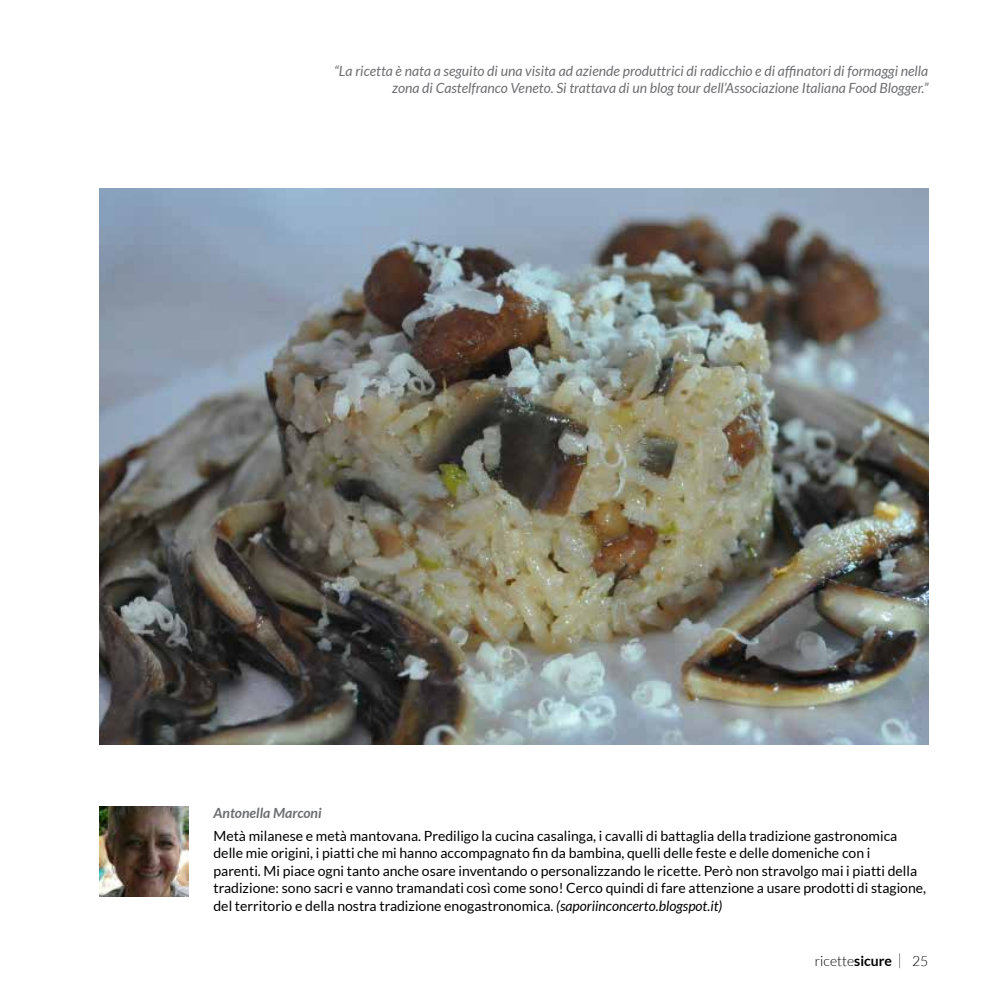
<style>
.page{position:relative;width:993px;height:993px;background:#fff}
.page>*{position:absolute;margin:0;border:0;box-sizing:border-box;transform-origin:0 0}
.t1{font:14px/17.5px "Lato";color:#000}
.t2{font:italic 14px/17.5px "Lato";color:#6d6e71;text-align:right}
.t3{font:italic 700 14px "Lato";color:#6d6e71}
.t4{font:300 14px "Lato";color:#000}
.s1{font-style:italic}
.s2{font-weight:700}
</style>
<div class="page">
<img style="left:99px;top:189px;width:829px;height:555px">
<img style="left:99px;top:806px;width:90px;height:89px">
<p class="t2" style="left:334px;top:62px;width:595px">“La ricetta è nata a seguito di una visita ad aziende produttrici di radicchio e di affinatori di formaggi nella zona di Castelfranco Veneto. Si trattava di un blog tour dell’Associazione Italiana Food Blogger.”</p>
<p class="t3" style="left:213px;top:804px;width:110px">Antonella Marconi</p>
<p class="t1" style="left:213px;top:826px;width:714px">Metà milanese e metà mantovana. Prediligo la cucina casalinga, i cavalli di battaglia della tradizione gastronomica delle mie origini, i piatti che mi hanno accompagnato fin da bambina, quelli delle feste e delle domeniche con i<br>parenti. Mi piace ogni tanto anche osare inventando o personalizzando le ricette. Però non stravolgo mai i piatti della tradizione: sono sacri e vanno tramandati così come sono! Cerco quindi di fare attenzione a usare prodotti di stagione, del territorio e della nostra tradizione enogastronomica. <span class="s1">(saporiinconcerto.blogspot.it)</span></p>
<p class="t4" style="left:814px;top:953px;width:79px">ricette<span class="s2">sicure</span></p>
<p class="t4" style="left:911px;top:953px;width:18px">25</p>
</div>
